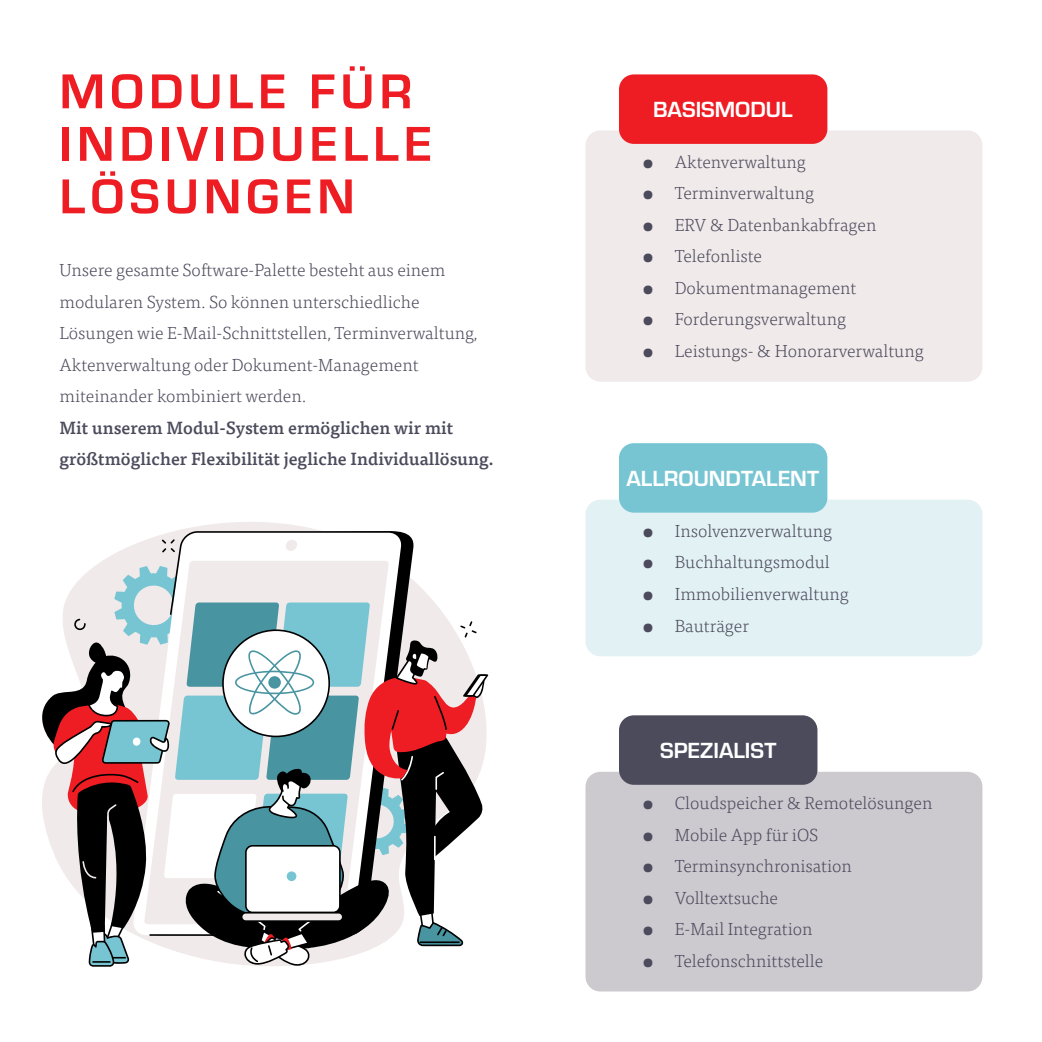
<style>
.page{position:relative;width:1042px;height:1042px;background:#fff}
.page>*{position:absolute;margin:0;border:0;box-sizing:border-box;transform-origin:0 0}
.t1{font:700 50.75px/52.5px "Eurostile";letter-spacing:.1em;color:#ee1d23}
.t2{font:700 22.75px "Eurostile";color:#fff}
.t3{font:300 17.5px/31.5px "Tisa Pro";color:#4c4b5c}
.s1{font-weight:500}
</style>
<div class="page">
<svg style="left:91px;top:522px;width:398px;height:445px"></svg>
<svg style="left:149px;top:531px;width:254px;height:35px"></svg>
<svg style="left:162px;top:539px;width:13px;height:13px"></svg>
<svg style="left:42px;top:566px;width:446px;height:400px"></svg>
<div style="left:585px;top:130px;width:397px;height:252px;background:#f0eaea;border-radius:15px"></div>
<div style="left:619px;top:74px;width:208px;height:70px;background:#ee1d23;border-radius:15px"></div>
<div style="left:585px;top:772px;width:397px;height:219px;background:#ccc9cf;border-radius:15px"></div>
<div style="left:619px;top:715px;width:198px;height:70px;background:#4c4b5c;border-radius:15px"></div>
<div style="left:585px;top:500px;width:397px;height:156px;background:#e2f1f4;border-radius:15px"></div>
<div style="left:619px;top:443px;width:208px;height:70px;background:#77c5d3;border-radius:15px"></div>
<p class="t1" style="left:60px;top:62px;width:374px">MODULE FÜR<br>INDIVIDUELLE<br>LÖSUNGEN</p>
<p class="t3" style="left:60px;top:254px;width:436px">Unsere gesamte Software-Palette besteht aus einem modularen System. So können unterschiedliche Lösungen wie E-Mail-Schnittstellen, Terminverwaltung, Aktenverwaltung oder Dokument-Management miteinander kombiniert werden.<br><span class="s1">Mit unserem Modul-System ermöglichen wir mit größtmöglicher Flexibilität jegliche Individuallösung.</span></p>
<p class="t2" style="left:653px;top:93px;width:141px">BASISMODUL</p>
<p class="t3" style="left:643px;top:145px;width:164px">● Aktenverwaltung</p>
<p class="t3" style="left:643px;top:177px;width:172px">● Terminverwaltung</p>
<p class="t3" style="left:643px;top:208px;width:235px">● ERV &amp; Datenbankabfragen</p>
<p class="t3" style="left:643px;top:240px;width:120px">● Telefonliste</p>
<p class="t3" style="left:643px;top:271px;width:215px">● Dokumentmanagement</p>
<p class="t3" style="left:643px;top:303px;width:204px">● Forderungsverwaltung</p>
<p class="t3" style="left:643px;top:334px;width:282px">● Leistungs- &amp; Honorarverwaltung</p>
<p class="t2" style="left:626px;top:462px;width:194px">ALLROUNDTALENT</p>
<p class="t3" style="left:643px;top:514px;width:190px">● Insolvenzverwaltung</p>
<p class="t3" style="left:643px;top:546px;width:188px">● Buchhaltungsmodul</p>
<p class="t3" style="left:643px;top:577px;width:207px">● Immobilienverwaltung</p>
<p class="t3" style="left:643px;top:609px;width:107px">● Bauträger</p>
<p class="t2" style="left:660px;top:734px;width:118px">SPEZIALIST</p>
<p class="t3" style="left:643px;top:786px;width:291px">● Cloudspeicher &amp; Remotelösungen</p>
<p class="t3" style="left:643px;top:818px;width:176px">● Mobile App für iOS</p>
<p class="t3" style="left:643px;top:849px;width:210px">● Terminsynchronisation</p>
<p class="t3" style="left:643px;top:881px;width:136px">● Volltextsuche</p>
<p class="t3" style="left:643px;top:912px;width:171px">● E-Mail Integration</p>
<p class="t3" style="left:643px;top:944px;width:181px">● Telefonschnittstelle</p>
</div>
